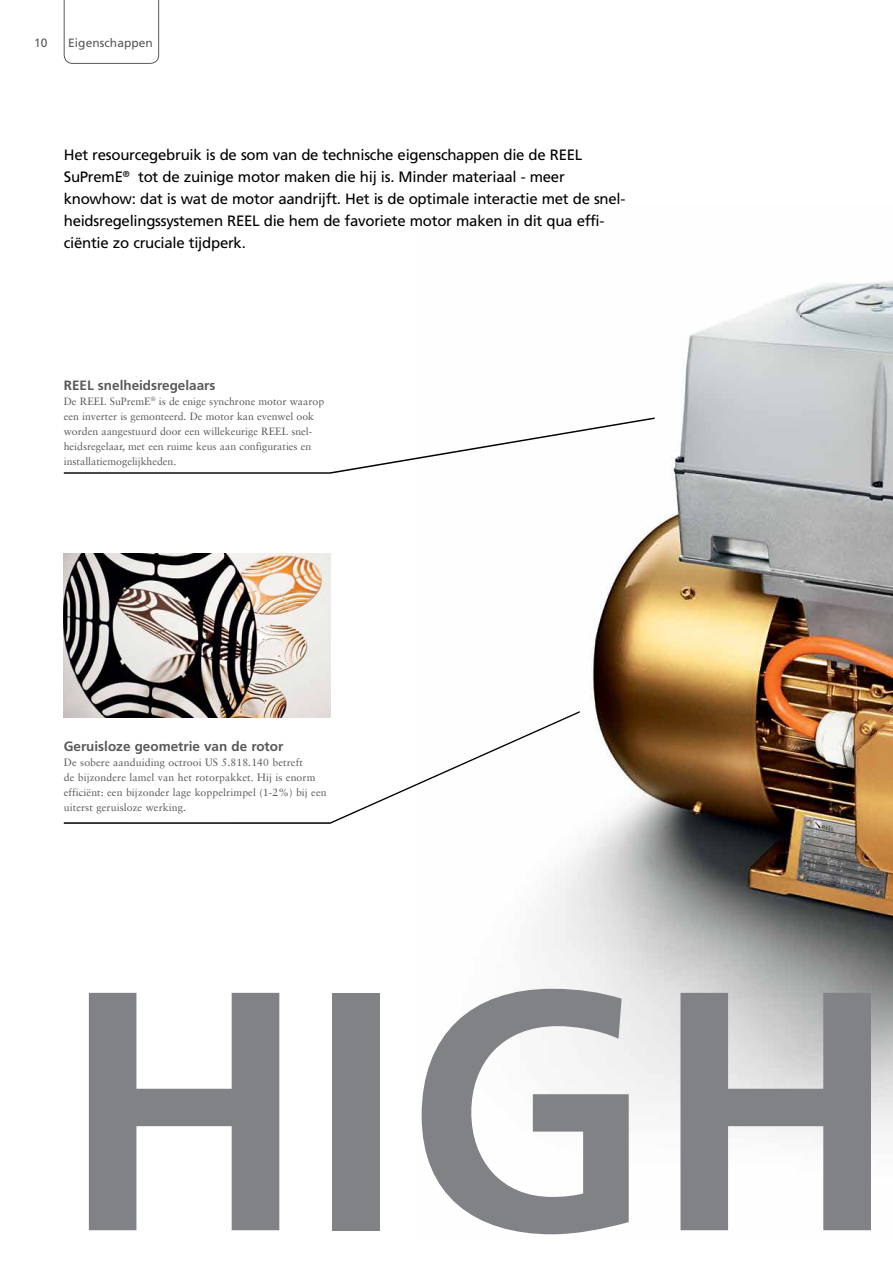
<style>
.page{position:relative;width:893px;height:1263px;background:#fff}
.page>*{position:absolute;margin:0;border:0;box-sizing:border-box;transform-origin:0 0}
.t1{font:700 340.05px "Frutiger";color:#808285}
.t2{font:15px/21.9px "Frutiger";letter-spacing:-.02em;color:#000}
.t3{font:700 13.5px "Frutiger";color:#58595b}
.t4{font:12px "Frutiger";letter-spacing:.005em;color:#58595b}
.t5{font:10.5px/15px "Sabon LT";color:#58595b}
</style>
<div class="page">
<img style="left:542px;top:281px;width:351px;height:851px">
<img style="left:64px;top:554px;width:266px;height:157px">
<svg style="left:64px;top:711px;width:516px;height:113px"></svg>
<svg style="left:64px;top:417px;width:591px;height:57px"></svg>
<svg style="left:64px;top:0;width:95px;height:64px"></svg>
<p class="t4" style="left:34px;top:36px;width:15px">10</p>
<p class="t4" style="left:68px;top:36px;width:86px">Eigenschappen</p>
<p class="t2" style="left:64px;top:144px;width:563px">Het resourcegebruik is de som van de technische eigenschappen die de REEL SuPremE<sup>®</sup> tot de zuinige motor maken die hij is. Minder materiaal - meer knowhow: dat is wat de motor aandrijft. Het is de optimale interactie met de snel&shy;heidsregelingssystemen REEL die hem de favoriete motor maken in dit qua effi&shy;ciëntie zo cruciale tijdperk.</p>
<p class="t3" style="left:64px;top:377px;width:153px">REEL snelheidsregelaars</p>
<p class="t5" style="left:64px;top:394px;width:262px">De REEL SuPremE<sup>®</sup> is de enige synchrone motor waarop een inverter is gemonteerd. De motor kan evenwel ook worden aangestuurd door een willekeurige REEL snel&shy;heidsregelaar, met een ruime keus aan configuraties en installatiemogelijkheden.</p>
<p class="t3" style="left:64px;top:738px;width:221px">Geruisloze geometrie van de rotor</p>
<p class="t5" style="left:64px;top:754px;width:264px">De sobere aanduiding octrooi US 5.818.140 betreft<br>de bijzondere lamel van het rotorpakket. Hij is enorm efficiënt: een bijzonder lage koppelrimpel (1-2%) bij een uiterst geruisloze werking.</p>
<h1 class="t1" style="left:61px;top:912px;width:839px">HIGH</h1>
</div>
